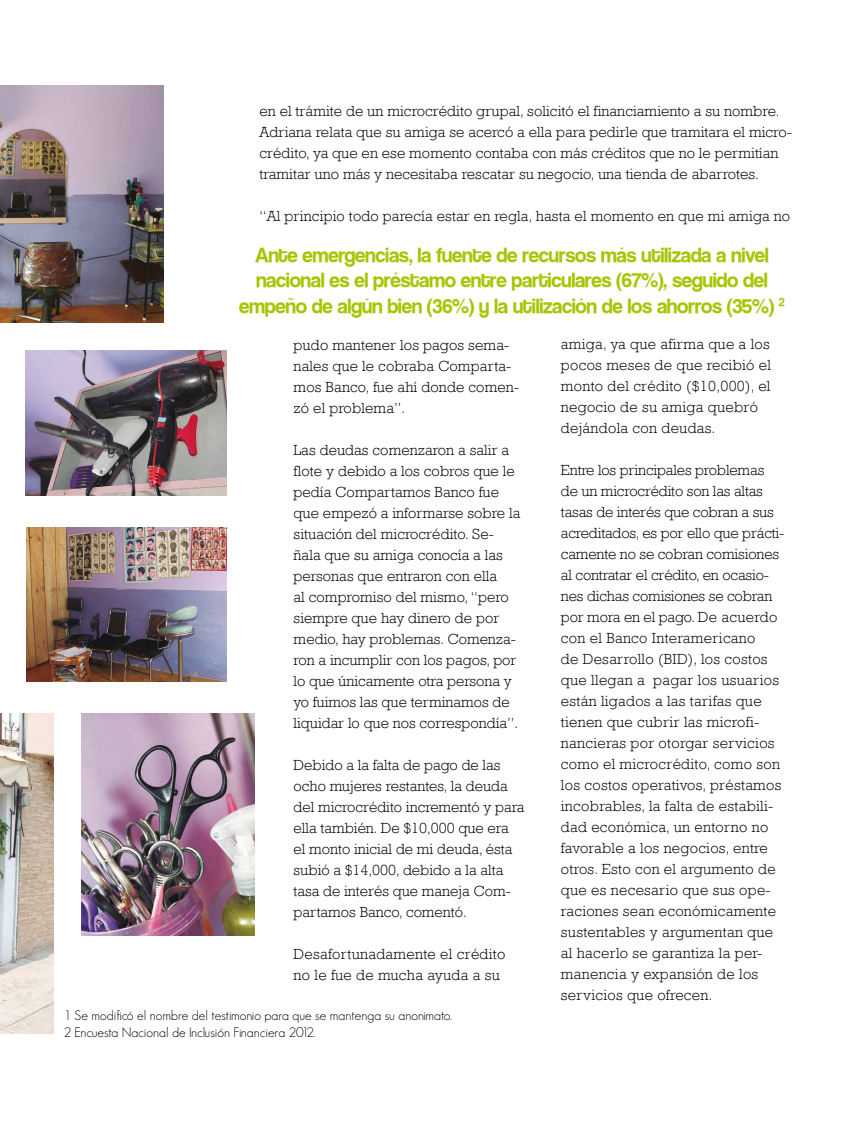
<style>
.page{position:relative;width:851px;height:1136px;background:#fff}
.page>*{position:absolute;margin:0;border:0;box-sizing:border-box;transform-origin:0 0}
.t1{font:19.5px/25.5px "STOMP Coolvetica";letter-spacing:-.01em;color:#a7c500;text-align:center}
.t2{font:300 15px/21px "Rockwell";letter-spacing:.005em;color:#000}
.t3{font:300 13.5px/16.2px "Geosans";color:#000}
</style>
<div class="page">
<img style="left:27px;top:528px;width:199px;height:154px">
<img style="left:26px;top:350px;width:200px;height:145px">
<img style="left:0;top:85px;width:163px;height:237px">
<img style="left:81px;top:713px;width:173px;height:222px">
<img style="left:0;top:713px;width:53px;height:320px">
<p class="t2" style="left:259px;top:100px;width:534px">en el trámite de un microcrédito grupal, solicitó el financiamiento a su nombre.<br>Adriana relata que su amiga se acercó a ella para pedirle que tramitara el micro&shy;crédito, ya que en ese momento contaba con más créditos que no le permitían tramitar uno más y necesitaba rescatar su negocio, una tienda de abarrotes.</p>
<p class="t2" style="left:259px;top:205px;width:532px">“Al principio todo parecía estar en regla, hasta el momento en que mi amiga no</p>
<h1 class="t1" style="left:239px;top:243px;width:546px">Ante emergencias, la fuente de recursos más utilizada a nivel nacional es el préstamo entre particulares (67%), seguido del empeño de algún bien (36%) y la utilización de los ahorros (35%) <sup>2</sup></h1>
<p class="t2" style="left:293px;top:334px;width:227px">pudo mantener los pagos sema&shy;nales que le cobraba Comparta&shy;mos Banco, fue ahí donde comen&shy;zó el problema”.</p>
<p class="t2" style="left:293px;top:439px;width:228px">Las deudas comenzaron a salir a flote y debido a los cobros que le pedía Compartamos Banco fue que empezó a informarse sobre la situación del microcrédito. Se&shy;ñala que su amiga conocía a las personas que entraron con ella<br>al compromiso del mismo, “pero siempre que hay dinero de por medio, hay problemas. Comenza&shy;ron a incumplir con los pagos, por lo que únicamente otra persona y yo fuimos las que terminamos de liquidar lo que nos correspondía”.</p>
<p class="t2" style="left:293px;top:754px;width:232px">Debido a la falta de pago de las ocho mujeres restantes, la deuda del microcrédito incrementó y para ella también. De $10,000 que era<br>el monto inicial de mi deuda, ésta subió a $14,000, debido a la alta tasa de interés que maneja Com&shy;partamos Banco, comentó.</p>
<p class="t2" style="left:293px;top:943px;width:213px">Desafortunadamente el crédito no le fue de mucha ayuda a su</p>
<p class="t3" style="left:64px;top:1007px;width:389px">1 Se modificó el nombre del testimonio para que se mantenga su anonimato.<br>2 Encuesta Nacional de Inclusión Financiera 2012.</p>
<p class="t2" style="left:561px;top:333px;width:212px">amiga, ya que afirma que a los pocos meses de que recibió el monto del crédito ($10,000), el negocio de su amiga quebró dejándola con deudas.</p>
<p class="t2" style="left:561px;top:459px;width:225px">Entre los principales problemas de un microcrédito son las altas tasas de interés que cobran a sus acreditados, es por ello que prácti&shy;camente no se cobran comisiones al contratar el crédito, en ocasio&shy;nes dichas comisiones se cobran por mora en el pago. De acuerdo con el Banco Interamericano<br>de Desarrollo (BID), los costos que llegan a pagar los usuarios están ligados a las tarifas que tienen que cubrir las microfi&shy;nancieras por otorgar servicios como el microcrédito, como son los costos operativos, préstamos incobrables, la falta de estabili&shy;dad económica, un entorno no favorable a los negocios, entre otros. Esto con el argumento de que es necesario que sus ope&shy;raciones sean económicamente sustentables y argumentan que al hacerlo se garantiza la per&shy;manencia y expansión de los servicios que ofrecen.</p>
</div>
